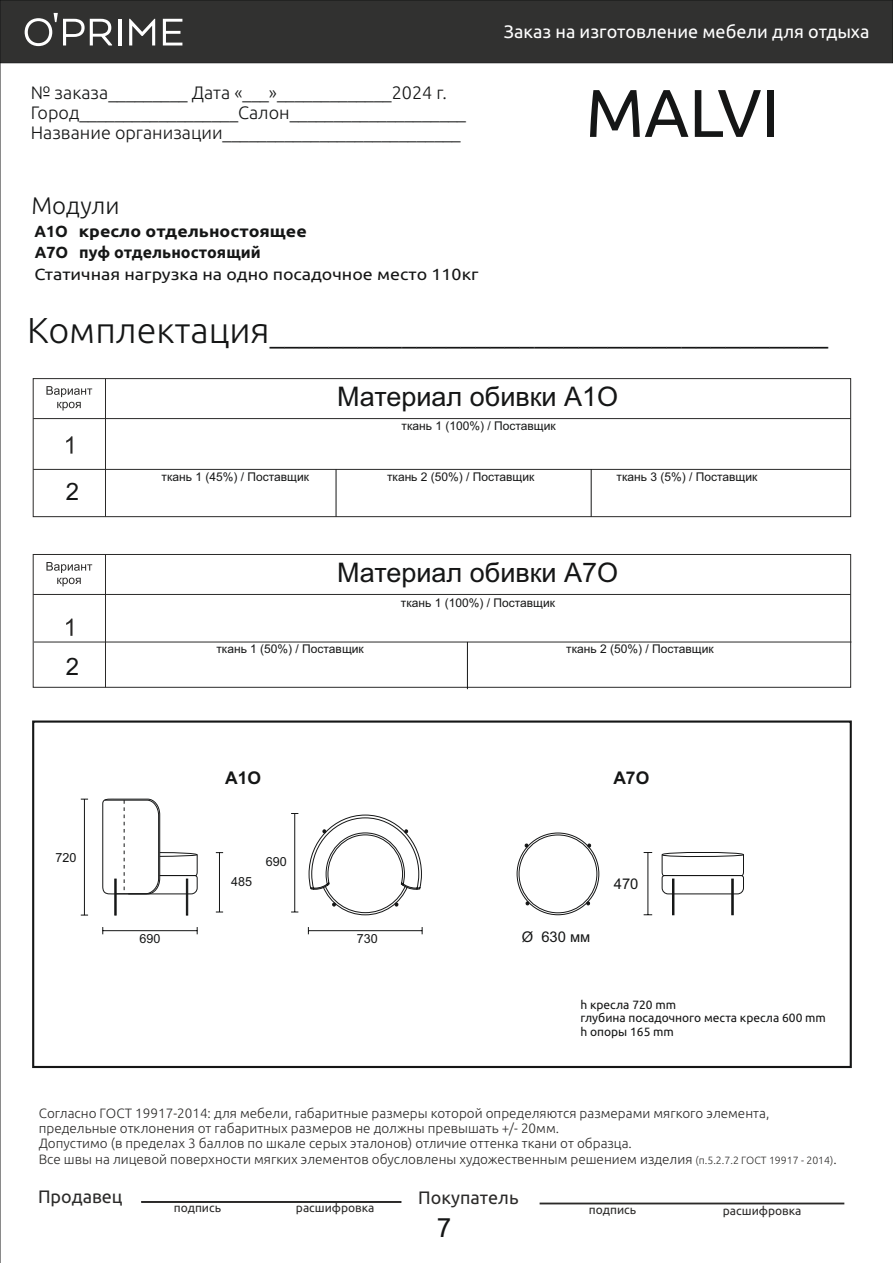
<style>
.page{position:relative;width:893px;height:1263px;background:#fff}
.page>*{position:absolute;margin:0;border:0;box-sizing:border-box;transform-origin:0 0}
.t1{font:67.5px "Ubuntu";color:#151616}
.t2{font:300 30px "Ubuntu";color:#151616}
.t3{font:27px "Arial";color:#151616}
.t4{font:27px "Ubuntu";color:#151616}
.t5{font:300 24px "Ubuntu";color:#151616}
.t6{font:24px "Arial";color:#151616}
.t7{font:300 18px/20.2px "Ubuntu";color:#151616}
.t8{font:18px "Ubuntu";color:#fff}
.t9{font:18px "Ubuntu";color:#2b2a29}
.t10{font:700 17.55px "Arial";color:#151616}
.t11{font:700 16.05px "Ubuntu";color:#151616}
.t12{font:16.05px "Ubuntu";color:#151616;scale:1.11 1}
.t13{font:14.7px "Arial";color:#151616}
.t14{font:300 13.5px/15.1px "Ubuntu";color:#2b2a29}
.t15{font:12.6px "Arial";color:#151616}
.t16{font:12px "Arial";color:#151616}
.t17{font:12px/13.5px "Ubuntu";color:#151616}
.t18{font:12px "Ubuntu";color:#2b2a29}
.s1{font-size:36px}
.s2{font-size:10.5px}
</style>
<div class="page">
<svg style="left:0;top:64px;width:1px;height:1199px"></svg>
<div style="left:0;top:0;width:893px;height:64px;background:#313130"></div>
<hr style="left:118px;top:19px;width:3px;height:26px;background:#fff">
<svg style="left:129px;top:19px;width:26px;height:26px"></svg>
<svg style="left:163px;top:19px;width:19px;height:26px"></svg>
<svg style="left:25px;top:13px;width:87px;height:33px"></svg>
<div style="left:33px;top:554px;width:818px;height:134px;border:1px solid #2b2a29"></div>
<div style="left:33px;top:378px;width:818px;height:139px;border:1px solid #2b2a29"></div>
<svg style="left:141px;top:1201px;width:261px;height:2px"></svg>
<svg style="left:539px;top:1202px;width:306px;height:3px"></svg>
<hr style="left:105px;top:379px;width:1px;height:138px;background:#2b2a29">
<hr style="left:33px;top:418px;width:818px;height:1px;background:#2b2a29">
<hr style="left:33px;top:469px;width:818px;height:1px;background:#2b2a29">
<svg style="left:46px;top:386px;width:46px;height:24px"></svg>
<svg style="left:66px;top:436px;width:7px;height:18px"></svg>
<hr style="left:105px;top:554px;width:1px;height:133px;background:#2b2a29">
<hr style="left:33px;top:594px;width:818px;height:1px;background:#2b2a29">
<hr style="left:34px;top:642px;width:817px;height:1px;background:#2b2a29">
<svg style="left:46px;top:562px;width:46px;height:24px"></svg>
<svg style="left:66px;top:618px;width:7px;height:18px"></svg>
<div style="left:32px;top:720px;width:820px;height:348px;border:2px solid #151616"></div>
<div style="left:517px;top:832px;width:82px;height:83px;border:1px solid #151616;border-radius:50%"></div>
<div style="left:519px;top:834px;width:78px;height:79px;border:1px solid #151616;border-radius:50%"></div>
<hr style="left:84px;top:799px;width:1px;height:116px;background:#151616">
<hr style="left:103px;top:930px;width:94px;height:1px;background:#151616">
<hr style="left:219px;top:853px;width:1px;height:59px;background:#151616">
<hr style="left:308px;top:930px;width:114px;height:1px;background:#151616">
<hr style="left:294px;top:813px;width:1px;height:99px;background:#151616">
<hr style="left:647px;top:852px;width:1px;height:63px;background:#151616">
<svg style="left:661px;top:852px;width:83px;height:64px"></svg>
<svg style="left:102px;top:798px;width:96px;height:118px"></svg>
<svg style="left:586px;top:901px;width:4px;height:4px"></svg>
<svg style="left:587px;top:843px;width:4px;height:4px"></svg>
<svg style="left:308px;top:814px;width:114px;height:102px"></svg>
<svg style="left:525px;top:843px;width:3px;height:4px"></svg>
<svg style="left:526px;top:901px;width:3px;height:4px"></svg>
<hr style="left:336px;top:469px;width:1px;height:48px;background:#151616">
<hr style="left:591px;top:469px;width:1px;height:48px;background:#151616">
<hr style="left:467px;top:642px;width:1px;height:47px;background:#151616">
<h3 class="t7" style="left:31px;top:83px;width:437px">№ заказа_________ Дата «___»_____________2024 г.<br>Город__________________Салон____________________<br>Название организации___________________________</h3>
<h3 class="t5" style="left:31px;top:195px;width:90px">Модули</h3>
<p class="t11" style="left:34px;top:224px;width:274px">А1О кресло отдельностоящее</p>
<p class="t11" style="left:35px;top:246px;width:227px">А7О пуф отдельностоящий</p>
<p class="t12" style="left:34px;top:268px;width:402px">Статичная нагрузка на одно посадочное место 110кг</p>
<h3 class="t8" style="left:504px;top:24px;width:367px">Заказ на изготовление мебели для отдыха</h3>
<h1 class="t1" style="left:585px;top:85px;width:196px">MALVI</h1>
<h2 class="t2" style="left:27px;top:319px;width:803px"><span class="s1">Комплектация</span>______________________________________</h2>
<h3 class="t3" style="left:337px;top:386px;width:283px">Материал обивки А1О</h3>
<h3 class="t6" style="left:66px;top:483px;width:15px">2</h3>
<h3 class="t6" style="left:66px;top:657px;width:15px">2</h3>
<p class="t15" style="left:55px;top:852px;width:22px">720</p>
<p class="t16" style="left:402px;top:421px;width:156px">ткань 1 (100%) / Поставщик</p>
<p class="t16" style="left:162px;top:472px;width:149px">ткань 1 (45%) / Поставщик</p>
<p class="t16" style="left:387px;top:472px;width:149px">ткань 2 (50%) / Поставщик</p>
<p class="t16" style="left:617px;top:472px;width:142px">ткань 3 (5%) / Поставщик</p>
<h3 class="t3" style="left:337px;top:562px;width:283px">Материал обивки А7О</h3>
<p class="t16" style="left:401px;top:598px;width:156px">ткань 1 (100%) / Поставщик</p>
<p class="t16" style="left:216px;top:644px;width:149px">ткань 1 (50%) / Поставщик</p>
<p class="t16" style="left:566px;top:644px;width:149px">ткань 2 (50%) / Поставщик</p>
<p class="t15" style="left:140px;top:934px;width:22px">690</p>
<p class="t10" style="left:225px;top:771px;width:37px">А1О</p>
<p class="t15" style="left:231px;top:877px;width:22px">485</p>
<p class="t15" style="left:266px;top:857px;width:22px">690</p>
<p class="t15" style="left:357px;top:934px;width:22px">730</p>
<p class="t10" style="left:613px;top:771px;width:37px">А7О</p>
<p class="t13" style="left:522px;top:931px;width:70px">Ø 630 мм</p>
<p class="t13" style="left:614px;top:878px;width:26px">470</p>
<p class="t17" style="left:580px;top:998px;width:247px">h кресла 720 mm<br>глубина посадочного места кресла 600 mm h опоры 165 mm</p>
<p class="t14" style="left:39px;top:1107px;width:799px">Согласно ГОСТ 19917-2014: для мебели, габаритные размеры которой определяются размерами мягкого элемента, предельные отклонения от габаритных размеров не должны превышать +/- 20мм.<br>Допустимо (в пределах 3 баллов по шкале серых эталонов) отличие оттенка ткани от образца.<br>Все швы на лицевой поверхности мягких элементов обусловлены художественным решением изделия <span class="s2">(п.5.2.7.2 ГОСТ 19917 - 2014)</span>.</p>
<h3 class="t9" style="left:38px;top:1189px;width:86px">Продавец</h3>
<h3 class="t9" style="left:418px;top:1190px;width:102px">Покупатель</h3>
<p class="t18" style="left:174px;top:1202px;width:49px">подпись</p>
<p class="t18" style="left:296px;top:1203px;width:80px">расшифровка</p>
<p class="t18" style="left:589px;top:1204px;width:49px">подпись</p>
<p class="t18" style="left:723px;top:1205px;width:80px">расшифровка</p>
<h3 class="t4" style="left:437px;top:1216px;width:17px">7</h3>
</div>
